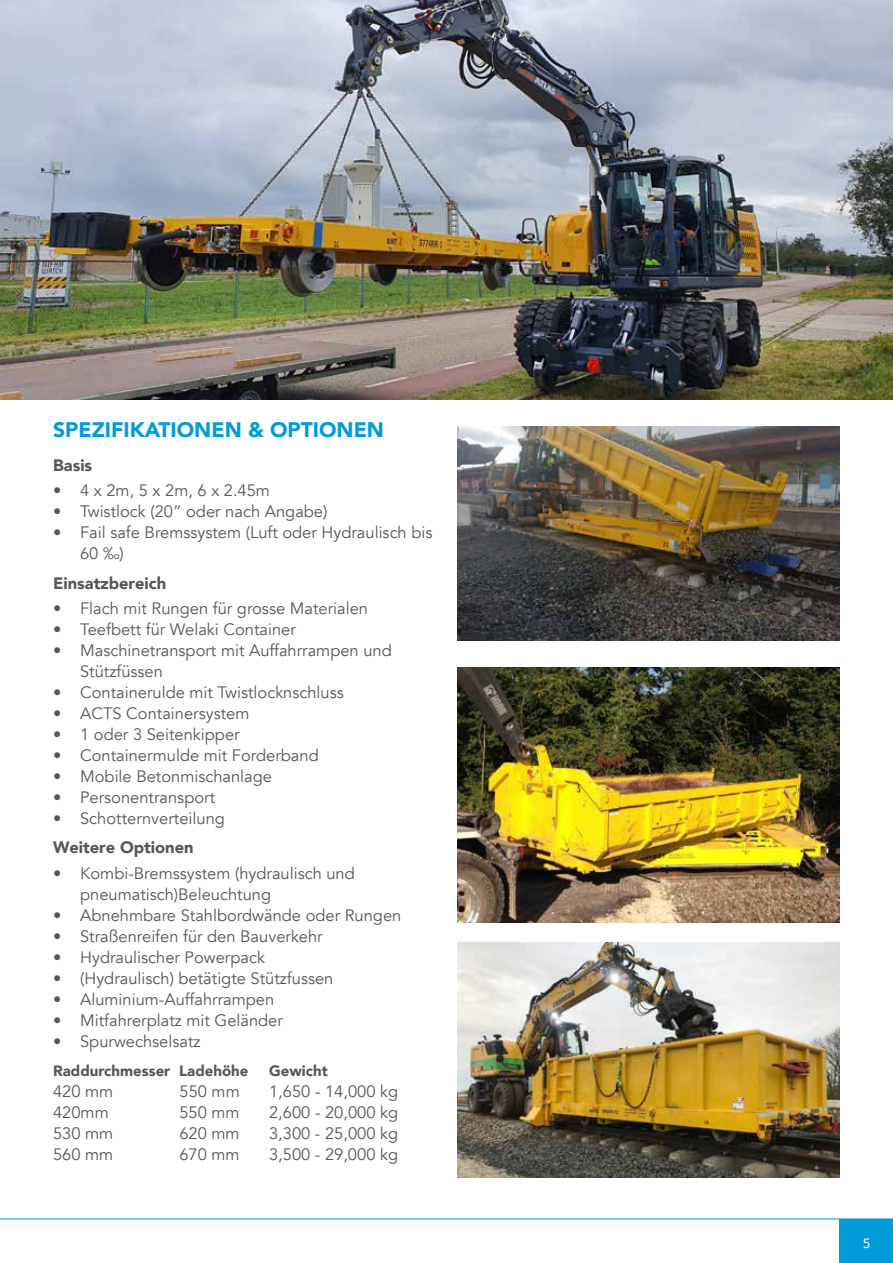
<style>
.page{position:relative;width:893px;height:1263px;background:#fff}
.page>*{position:absolute;margin:0;border:0;box-sizing:border-box;transform-origin:0 0}
.t1{font:900 21px "Avenir";color:#009bd9}
.t2{font:16.5px/21px "Avenir";color:#575756}
.t3{font:900 16.5px "Avenir";color:#575756}
.t4{font:900 15px "Avenir";color:#575756}
.t5{font:13.5px "Avenir";color:#fff}
</style>
<div class="page">
<div style="left:840px;top:1219px;width:53px;height:44px;background:#009bd9"></div>
<hr style="left:0;top:1218px;width:893px;height:1px;background:#009bd9">
<img style="left:0;top:0;width:893px;height:400px">
<img style="left:457px;top:668px;width:383px;height:255px">
<img style="left:457px;top:426px;width:383px;height:214px">
<img style="left:457px;top:943px;width:383px;height:234px">
<p class="t1" style="left:53px;top:412px;width:332px">SPEZIFIKATIONEN &amp; OPTIONEN</p>
<p class="t3" style="left:53px;top:451px;width:41px">Basis</p>
<p class="t2" style="left:53px;top:480px;width:218px">• 4 x 2m, 5 x 2m, 6 x 2.45m</p>
<p class="t2" style="left:53px;top:501px;width:276px">• Twistlock (20” oder nach Angabe)</p>
<p class="t2" style="left:80px;top:522px;width:354px;text-indent:-27px">• Fail safe Bremssystem (Luft oder Hydraulisch bis<br>60 ‰)</p>
<p class="t3" style="left:53px;top:569px;width:115px">Einsatzbereich</p>
<p class="t2" style="left:53px;top:598px;width:316px">• Flach mit Rungen für grosse Materialen</p>
<p class="t2" style="left:53px;top:619px;width:244px">• Teefbett für Welaki Container</p>
<p class="t2" style="left:80px;top:640px;width:313px;text-indent:-27px">• Maschinetransport mit Auffahrrampen und<br>Stützfüssen</p>
<p class="t2" style="left:53px;top:682px;width:292px">• Containerulde mit Twistlocknschluss</p>
<p class="t2" style="left:53px;top:703px;width:198px">• ACTS Containersystem</p>
<p class="t2" style="left:53px;top:724px;width:188px">• 1 oder 3 Seitenkipper</p>
<p class="t2" style="left:53px;top:745px;width:267px">• Containermulde mit Forderband</p>
<p class="t2" style="left:53px;top:766px;width:220px">• Mobile Betonmischanlage</p>
<p class="t2" style="left:53px;top:787px;width:163px">• Personentransport</p>
<p class="t2" style="left:53px;top:808px;width:173px">• Schotternverteilung</p>
<p class="t3" style="left:53px;top:833px;width:142px">Weitere Optionen</p>
<p class="t2" style="left:80px;top:863px;width:276px;text-indent:-27px">• Kombi-Bremssystem (hydraulisch und pneumatisch)Beleuchtung</p>
<p class="t2" style="left:53px;top:905px;width:350px">• Abnehmbare Stahlbordwände oder Rungen</p>
<p class="t2" style="left:53px;top:926px;width:271px">• Straßenreifen für den Bauverkehr</p>
<p class="t2" style="left:53px;top:947px;width:213px">• Hydraulischer Powerpack</p>
<p class="t2" style="left:53px;top:968px;width:282px">• (Hydraulisch) betätigte Stützfussen</p>
<p class="t2" style="left:53px;top:989px;width:223px">• Aluminium-Auffahrrampen</p>
<p class="t2" style="left:53px;top:1010px;width:231px">• Mitfahrerplatz mit Geländer</p>
<p class="t2" style="left:53px;top:1031px;width:149px">• Spurwechselsatz</p>
<p class="t4" style="left:53px;top:1058px;width:197px">Raddurchmesser Ladehöhe</p>
<p class="t4" style="left:269px;top:1058px;width:60px">Gewicht</p>
<p class="t2" style="left:53px;top:1081px;width:62px">420 mm</p>
<p class="t2" style="left:179px;top:1081px;width:62px">550 mm</p>
<p class="t2" style="left:269px;top:1081px;width:131px">1,650 - 14,000 kg</p>
<p class="t2" style="left:53px;top:1102px;width:57px">420mm</p>
<p class="t2" style="left:179px;top:1102px;width:62px">550 mm</p>
<p class="t2" style="left:269px;top:1102px;width:131px">2,600 - 20,000 kg</p>
<p class="t2" style="left:53px;top:1123px;width:62px">530 mm</p>
<p class="t2" style="left:179px;top:1123px;width:62px">620 mm</p>
<p class="t2" style="left:269px;top:1123px;width:131px">3,300 - 25,000 kg</p>
<p class="t2" style="left:53px;top:1144px;width:62px">560 mm</p>
<p class="t2" style="left:179px;top:1144px;width:62px">670 mm</p>
<p class="t2" style="left:269px;top:1144px;width:131px">3,500 - 29,000 kg</p>
<p class="t5" style="left:863px;top:1233px;width:9px">5</p>
</div>
